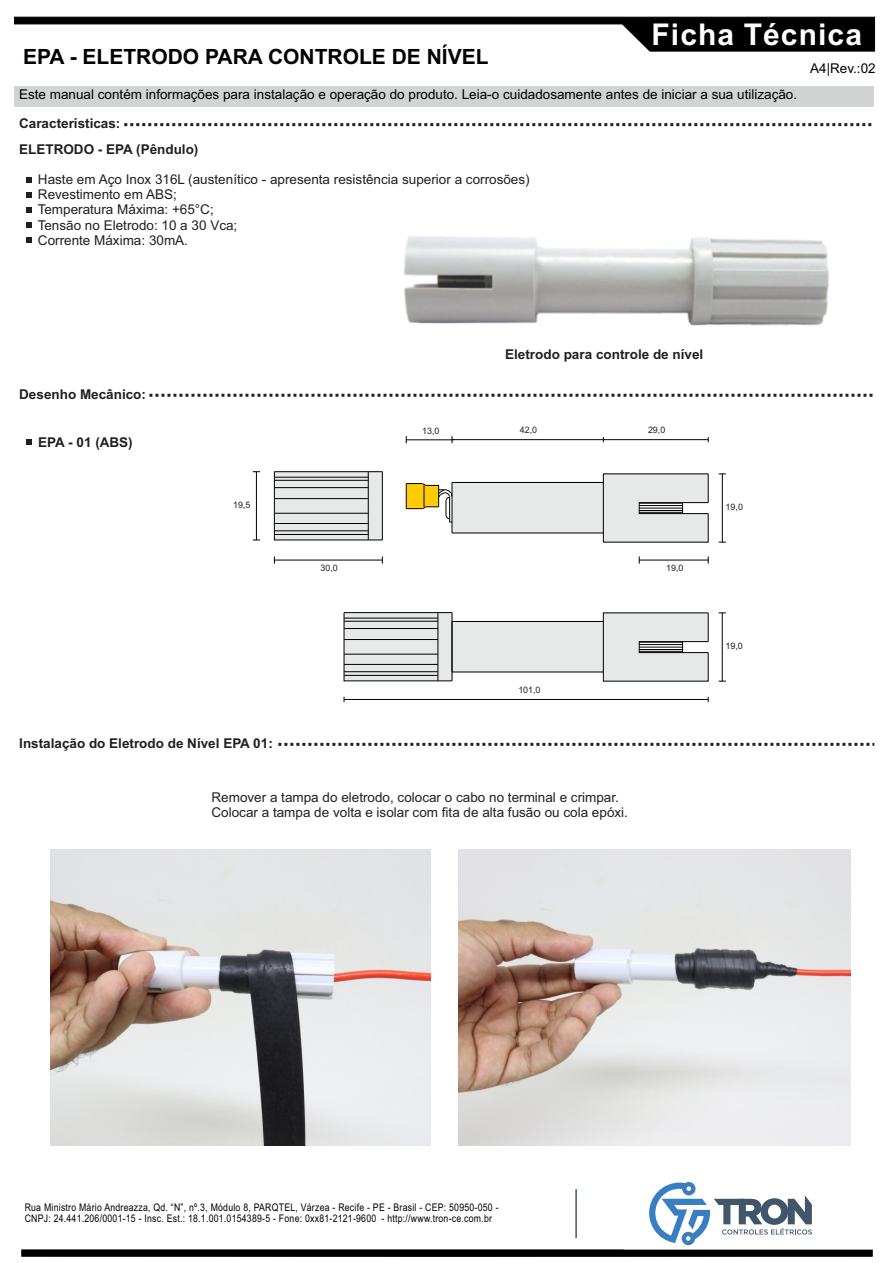
<style>
.page{position:relative;width:893px;height:1263px;background:#fff}
.page>*{position:absolute;margin:0;border:0;box-sizing:border-box;transform-origin:0 0}
.t1{font:700 30px "Arial";letter-spacing:.035em;color:#fff}
.t2{font:700 21px "Arial";color:#000}
.t3{font:13.5px/15.1px "Arial";color:#231f20}
.t4{font:700 13.5px "Arial";color:#231f20}
.t5{font:13.5px "Arial";color:#000}
.t6{font:10.5px/11.7px "Arial";letter-spacing:.03em;color:#000;scale:.83 1}
.t7{font:8.85px "Arial";color:#231f20}
</style>
<div class="page">
<svg style="left:14px;top:16px;width:861px;height:36px"></svg>
<div style="left:15px;top:86px;width:859px;height:21px;background:#d1d3d4"></div>
<svg style="left:124px;top:123px;width:748px;height:3px"></svg>
<svg style="left:21px;top:1182px;width:852px;height:75px"></svg>
<hr style="left:575px;top:1189px;width:2px;height:49px;background:#415669">
<svg style="left:26px;top:177px;width:6px;height:6px"></svg>
<svg style="left:26px;top:192px;width:6px;height:6px"></svg>
<svg style="left:26px;top:207px;width:6px;height:5px"></svg>
<svg style="left:26px;top:222px;width:6px;height:6px"></svg>
<svg style="left:26px;top:237px;width:6px;height:5px"></svg>
<svg style="left:406px;top:473px;width:303px;height:70px"></svg>
<hr style="left:639px;top:560px;width:70px;height:1px;background:#000">
<hr style="left:722px;top:474px;width:1px;height:68px;background:#000">
<hr style="left:603px;top:439px;width:105px;height:1px;background:#000">
<svg style="left:406px;top:436px;width:48px;height:7px"></svg>
<hr style="left:452px;top:439px;width:151px;height:1px;background:#000">
<svg style="left:274px;top:471px;width:109px;height:70px;background:#c5c6c6"></svg>
<hr style="left:382px;top:472px;width:1px;height:68px;background:#000">
<hr style="left:256px;top:472px;width:1px;height:68px;background:#000">
<hr style="left:274px;top:560px;width:108px;height:1px;background:#000">
<svg style="left:343px;top:612px;width:366px;height:70px;background:#d6d7d7"></svg>
<hr style="left:452px;top:613px;width:1px;height:68px;background:#000">
<hr style="left:722px;top:613px;width:1px;height:68px;background:#000">
<hr style="left:344px;top:699px;width:364px;height:1px;background:#000">
<svg style="left:149px;top:394px;width:724px;height:3px"></svg>
<svg style="left:278px;top:743px;width:596px;height:3px"></svg>
<svg style="left:26px;top:439px;width:6px;height:5px"></svg>
<img style="left:50px;top:849px;width:381px;height:296px">
<img style="left:458px;top:849px;width:393px;height:296px">
<img style="left:404px;top:236px;width:425px;height:90px">
<h1 class="t1" style="left:651px;top:23px;width:212px">Ficha Técnica</h1>
<h2 class="t2" style="left:23px;top:49px;width:467px">EPA - ELETRODO PARA CONTROLE DE NÍVEL</h2>
<p class="t5" style="left:19px;top:89px;width:780px">Este manual contém informações para instalação e operação do produto. Leia-o cuidadosamente antes de iniciar a sua utilização.</p>
<p class="t5" style="left:810px;top:64px;width:67px">A4|Rev.:02</p>
<p class="t4" style="left:19px;top:118px;width:103px">Características:</p>
<p class="t4" style="left:19px;top:144px;width:181px">ELETRODO - EPA (Pêndulo)</p>
<p class="t3" style="left:38px;top:173px;width:493px">Haste em Aço Inox 316L (austenítico - apresenta resistência superior a corrosões)<br>Revestimento em ABS;<br>Temperatura Máxima: +65°C;<br>Tensão no Eletrodo: 10 a 30 Vca;<br>Corrente Máxima: 30mA.</p>
<p class="t4" style="left:19px;top:389px;width:128px">Desenho Mecânico:</p>
<p class="t4" style="left:38px;top:437px;width:96px">EPA - 01 (ABS)</p>
<p class="t7" style="left:233px;top:501px;width:19px">19,5</p>
<p class="t7" style="left:321px;top:564px;width:19px">30,0</p>
<p class="t4" style="left:505px;top:349px;width:200px">Eletrodo para controle de nível</p>
<p class="t7" style="left:422px;top:427px;width:19px">13,0</p>
<p class="t7" style="left:520px;top:427px;width:19px">42,0</p>
<p class="t7" style="left:648px;top:427px;width:19px">29,0</p>
<p class="t7" style="left:666px;top:564px;width:19px">19,0</p>
<p class="t7" style="left:725px;top:504px;width:19px">19,0</p>
<p class="t4" style="left:19px;top:738px;width:255px">Instalação do Eletrodo de Nível EPA 01:</p>
<p class="t7" style="left:518px;top:687px;width:24px">101,0</p>
<p class="t3" style="left:212px;top:791px;width:418px">Remover a tampa do eletrodo, colocar o cabo no terminal e crimpar.<br>Colocar a tampa de volta e isolar com fita de alta fusão ou cola epóxi.</p>
<p class="t7" style="left:725px;top:643px;width:19px">19,0</p>
<p class="t6" style="left:25px;top:1202px;width:572px">Rua Ministro Mário Andreazza, Qd. “N”, nº.3, Módulo 8, PARQTEL, Várzea - Recife - PE - Brasil - CEP: 50950-050 -<br>CNPJ: 24.441.206/0001-15 - Insc. Est.: 18.1.001.0154389-5 - Fone: 0xx81-2121-9600 - http://www.tron-ce.com.br</p>
</div>
